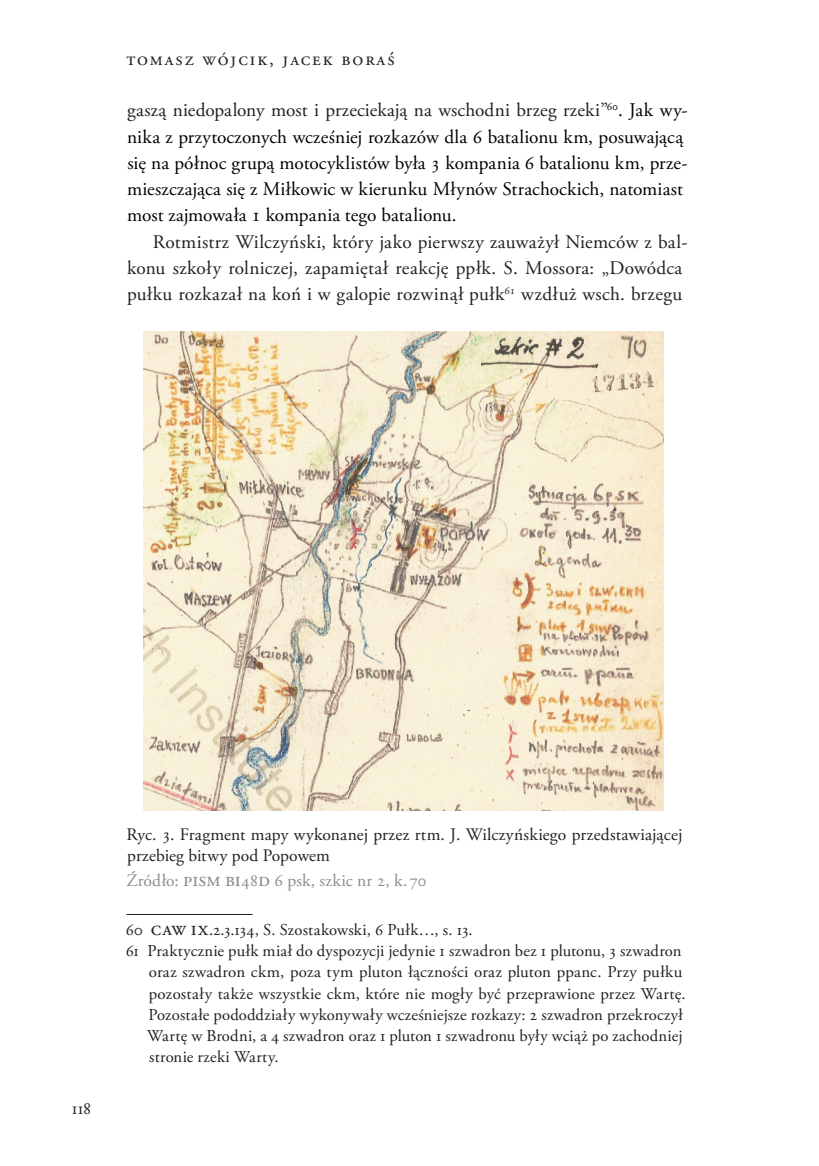
<style>
.page{position:relative;width:819px;height:1166px;background:#fff}
.page>*{position:absolute;margin:0;border:0;box-sizing:border-box;transform-origin:0 0}
.Akapit_2{font:19.25px/26.2px "Adobe Garamond Pro";letter-spacing:.01em;color:#000}
.Akapit_2-2{font:19.25px/26.2px "Adobe Garamond Pro";letter-spacing:.03em;color:#231f20}
.Akapit_2-3{font:19.25px "Adobe Garamond Pro";letter-spacing:.1em;color:#231f20}
.Podpis_grafika{font:17.5px/21px "Adobe Garamond Pro";letter-spacing:.01em;color:#231f20}
.Podpis_grafika-2{font:17.5px "Adobe Garamond Pro";letter-spacing:.005em;color:#8a8c8f}
.Przypis{font:16.62px/21px "Adobe Garamond Pro";letter-spacing:.01em;color:#231f20}
.s1{color:#231f20}
.s2{font-size:21px}
</style>
<div class="page">
<hr style="left:126px;top:914px;width:126px;height:1px;background:#231f20">
<img style="left:143px;top:331px;width:520px;height:480px">
<p class="Akapit_2-3" style="left:126px;top:47px;width:269px">tomasz wójcik, jacek boraś</p>
<p class="Akapit_2" style="left:127px;top:98px;width:562px"><span class="s1">gaszą niedopalony most i przeciekają na wschodni brzeg rzeki”</span><sup>60</sup>. Jak wy&shy;nika z przytoczonych wcześniej rozkazów dla 6 batalionu km, posuwającą się na północ grupą motocyklistów była 3 kompania 6 batalionu km, prze&shy;mieszczająca się z Miłkowic w kierunku Młynów Strachockich, natomiast most zajmowała 1 kompania tego batalionu.</p>
<p class="Akapit_2-2" style="left:127px;top:229px;width:562px;text-indent:26px">Rotmistrz Wilczyński, który jako pierwszy zauważył Niemców z bal&shy;konu szkoły rolniczej, zapamiętał reakcję ppłk. S. Mossora: „Dowódca pułku rozkazał na koń i w galopie rozwinął pułk<sup>61</sup> wzdłuż wsch. brzegu</p>
<p class="Podpis_grafika" style="left:72px;top:1098px;width:21px">118</p>
<p class="Podpis_grafika" style="left:126px;top:825px;width:558px">Ryc. 3. Fragment mapy wykonanej przez rtm. J. Wilczyńskiego przedstawiającej przebieg bitwy pod Popowem</p>
<p class="Podpis_grafika-2" style="left:126px;top:870px;width:301px">Źródło: <span class="s2">pism bi</span>48<span class="s2">d</span> 6 psk, szkic nr 2, k. 70</p>
<p class="Przypis" style="left:126px;top:920px;width:348px">60 <span class="s2">caw ix</span>.2.3.134, S. Szostakowski, 6 Pułk…, s. 13.</p>
<p class="Przypis" style="left:147px;top:941px;width:540px;text-indent:-21px">61 Praktycznie pułk miał do dyspozycji jedynie 1 szwadron bez 1 plutonu, 3 szwadron oraz szwadron ckm, poza tym pluton łączności oraz pluton ppanc. Przy pułku pozostały także wszystkie ckm, które nie mogły być przeprawione przez Wartę.<br>Pozostałe pododdziały wykonywały wcześniejsze rozkazy: 2 szwadron przekroczył Wartę w Brodni, a 4 szwadron oraz 1 pluton 1 szwadronu były wciąż po zachodniej stronie rzeki Warty.</p>
</div>
